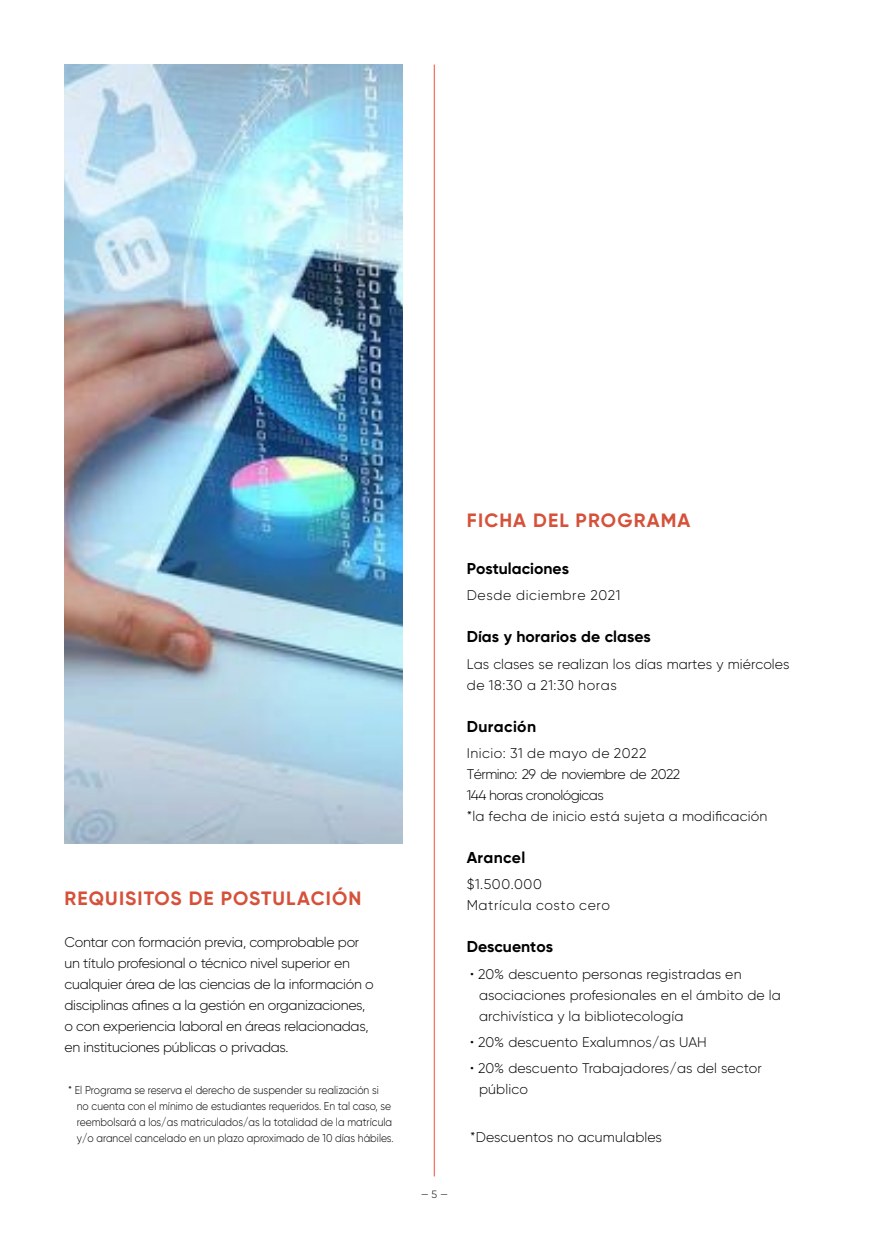
<style>
.page{position:relative;width:869px;height:1241px;background:#fff}
.page>*{position:absolute;margin:0;border:0;box-sizing:border-box;transform-origin:0 0}
.t1{font:700 19.25px "Gilroy";letter-spacing:.06em;color:#d5513a}
.t2{font:700 15.75px "Gilroy";color:#000}
.t3{font:700 15.75px "Gilroy";letter-spacing:.025em;color:#000}
.t4{font:700 15.75px "Gilroy";letter-spacing:.02em;color:#000}
.t5{font:300 14px/21px "Gilroy";letter-spacing:-.01em;color:#000}
.t6{font:300 14px/21px "Gilroy";letter-spacing:.01em;color:#000}
.t7{font:300 14px/21px "Gilroy";letter-spacing:.015em;color:#000}
.t8{font:300 14px/21px "Gilroy";letter-spacing:.04em;color:#000}
.t9{font:300 11.38px/15.8px "Gilroy";color:#000;scale:.9 1}
</style>
<div class="page">
<hr style="left:434px;top:64px;width:1px;height:1112px;background:#f05032">
<img style="left:64px;top:64px;width:338px;height:779px">
<h1 class="t1" style="left:65px;top:886px;width:298px">REQUISITOS DE POSTULACIÓN</h1>
<p class="t5" style="left:64px;top:931px;width:310px">Contar con formación previa, comprobable por un título profesional o técnico nivel superior en cualquier área de las ciencias de la información o disciplinas afines a la gestión en organizaciones, o con experiencia laboral en áreas relacionadas, en instituciones públicas o privadas.</p>
<p class="t9" style="left:77px;top:1082px;width:353px;text-indent:-9px">* El Programa se reserva el derecho de suspender su realización si no cuenta con el mínimo de estudiantes requeridos. En tal caso, se reembolsará a los/as matriculados/as la totalidad de la matrícula y/o arancel cancelado en un plazo aproximado de 10 días hábiles.</p>
<h1 class="t1" style="left:466px;top:508px;width:225px">FICHA DEL PROGRAMA</h1>
<p class="t2" style="left:466px;top:558px;width:104px">Postulaciones</p>
<p class="t8" style="left:466px;top:584px;width:155px">Desde diciembre 2021</p>
<p class="t2" style="left:466px;top:627px;width:185px">Días y horarios de clases</p>
<p class="t5" style="left:466px;top:653px;width:324px">Las clases se realizan los días martes y miércoles de 18:30 a 21:30 horas</p>
<p class="t3" style="left:466px;top:716px;width:71px">Duración</p>
<p class="t7" style="left:466px;top:742px;width:302px">Inicio: 31 de mayo de 2022<br>Término: 29 de noviembre de 2022<br>144 horas cronológicas<br>*la fecha de inicio está sujeta a modificación</p>
<p class="t4" style="left:466px;top:847px;width:60px">Arancel</p>
<p class="t8" style="left:466px;top:873px;width:145px">$1.500.000<br>Matrícula costo cero</p>
<p class="t2" style="left:466px;top:936px;width:88px">Descuentos</p>
<p class="t6" style="left:479px;top:962px;width:303px;text-indent:-9px">• 20% descuento personas registradas en asociaciones profesionales en el ámbito de la archivística y la bibliotecología</p>
<p class="t6" style="left:470px;top:1031px;width:238px">• 20% descuento Exalumnos/as UAH</p>
<p class="t6" style="left:479px;top:1057px;width:284px;text-indent:-9px">• 20% descuento Trabajadores/as del sector público</p>
<p class="t6" style="left:470px;top:1125px;width:193px">*Descuentos no acumulables</p>
</div>
